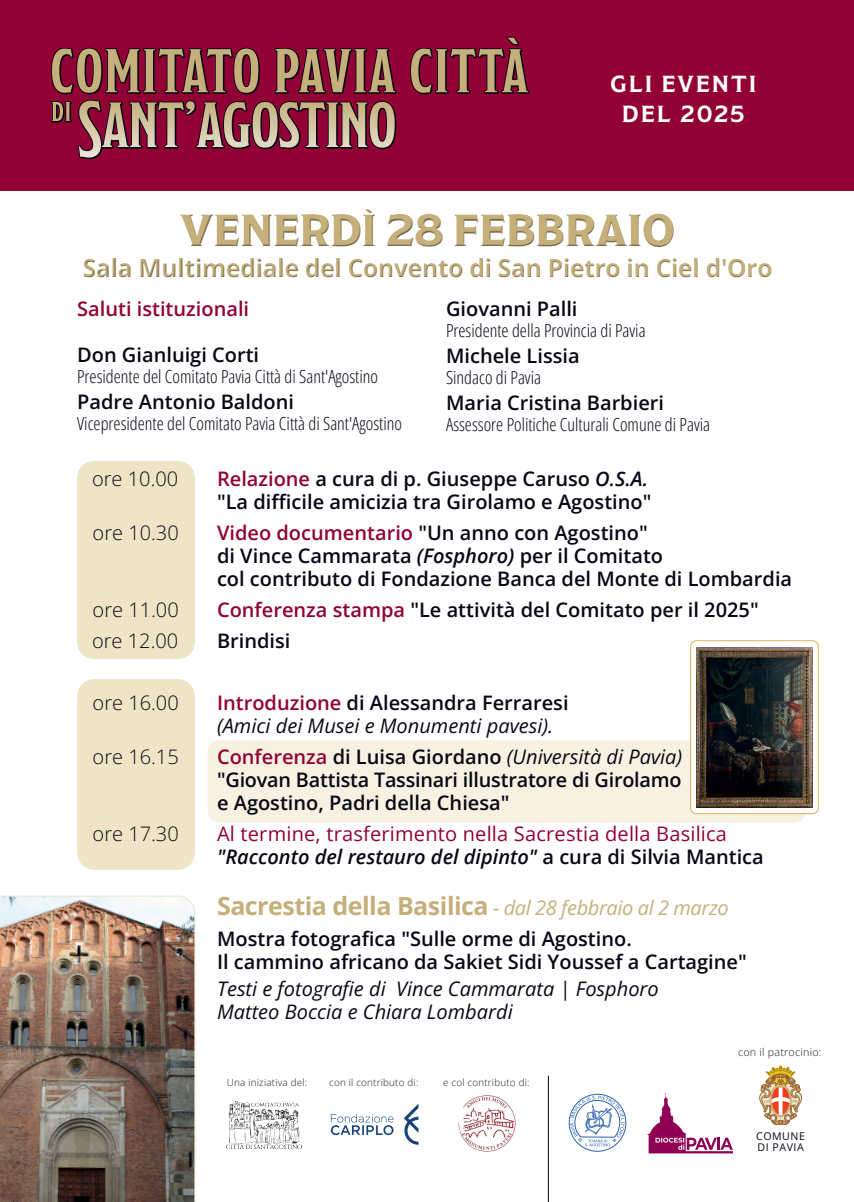
<style>
.page{position:relative;width:854px;height:1202px;background:#fff}
.page>*{position:absolute;margin:0;border:0;box-sizing:border-box;transform-origin:0 0}
.t1{font:45px "Modesto Poster";color:#c5b07b}
.t2{font:700 25px "Open Sans";letter-spacing:-.02em;color:#c5b07b}
.t3{font:700 23.2px/30px "Modesto Text";letter-spacing:.1em;color:#fff;text-align:center}
.t4{font:600 20px/23px "Open Sans";color:#070816}
.t5{font:italic 300 20px/23px "Open Sans";color:#070816}
.t6{font:20px/23px "Open Sans";letter-spacing:.01em;color:#920133}
.t7{font:300 20px/31px "Open Sans";color:#070816}
.t8{font:600 20px "Open Sans";color:#920133}
.t9{font:300 condensed 18px "Open Sans";color:#070816}
.t10{font:300 10.8px "Open Sans";letter-spacing:.02em;color:#231f20}
.t11{font:10.6px/10.6px "Open Sans";letter-spacing:.05em;color:#070816}
.t12{font:300 9.9px "Open Sans";letter-spacing:.02em;color:#231f20}
.s1{color:#920133}
.s2{font-style:italic}
.s3{font-weight:600;font-style:normal;color:#920133}
.s4{font-weight:600;font-style:normal}
.s5{font-weight:300;font-style:italic}
.s6{font-weight:600;font-style:italic;color:#070816}
.s7{font-weight:600;color:#070816}
.s8{font-weight:400;font-style:italic;font-size:20px}
</style>
<div class="page">
<div style="left:0;top:0;width:853px;height:191px;background:#920133"></div>
<div style="left:207px;top:740px;width:598px;height:83px;background:#f6f1e1;border-radius:11px"></div>
<svg style="left:51px;top:36px;width:479px;height:124px"></svg>
<svg style="left:690px;top:641px;width:128px;height:173px"></svg>
<img style="left:696px;top:647px;width:116px;height:160px">
<div style="left:689px;top:640px;width:129px;height:174px;border:1px solid #dcb05c;border-radius:6px"></div>
<svg style="left:759px;top:1065px;width:44px;height:60px"></svg>
<img style="left:227px;top:1101px;width:74px;height:47px">
<hr style="left:548px;top:1076px;width:1px;height:126px;background:#070816">
<svg style="left:331px;top:1104px;width:87px;height:41px"></svg>
<img style="left:458px;top:1095px;width:57px;height:57px">
<div style="left:82px;top:210px;width:691px;height:69px;background:#231f20;opacity:.75"></div>
<div style="left:77px;top:461px;width:118px;height:198px;background:#efe5c6;border-radius:17px"></div>
<div style="left:77px;top:679px;width:118px;height:191px;background:#efe5c6;border-radius:17px"></div>
<img style="left:0;top:896px;width:195px;height:306px">
<svg style="left:647px;top:1092px;width:85px;height:61px"></svg>
<svg style="left:568px;top:1093px;width:59px;height:59px"></svg>
<p class="t3" style="left:610px;top:69px;width:147px">GLI EVENTI<br>DEL 2025</p>
<h1 class="t1" style="left:180px;top:208px;width:496px">VENERDÌ 28 FEBBRAIO</h1>
<p class="t2" style="left:82px;top:251px;width:691px">Sala Multimediale del Convento di San Pietro in Ciel d'Oro</p>
<p class="t8" style="left:77px;top:295px;width:173px">Saluti istituzionali</p>
<p class="t4" style="left:77px;top:343px;width:183px">Don Gianluigi Corti</p>
<p class="t9" style="left:77px;top:364px;width:302px">Presidente del Comitato Pavia Città di Sant'Agostino</p>
<p class="t4" style="left:77px;top:390px;width:218px">Padre Antonio Baldoni</p>
<p class="t9" style="left:77px;top:411px;width:326px">Vicepresidente del Comitato Pavia Città di Sant'Agostino</p>
<p class="t4" style="left:446px;top:297px;width:133px">Giovanni Palli</p>
<p class="t9" style="left:446px;top:318px;width:201px">Presidente della Provincia di Pavia</p>
<p class="t4" style="left:446px;top:344px;width:135px">Michele Lissia</p>
<p class="t9" style="left:446px;top:365px;width:96px">Sindaco di Pavia</p>
<p class="t4" style="left:446px;top:391px;width:219px">Maria Cristina Barbieri</p>
<p class="t9" style="left:446px;top:412px;width:265px">Assessore Politiche Culturali Comune di Pavia</p>
<p class="t7" style="left:92px;top:462px;width:88px">ore 10.00</p>
<p class="t7" style="left:93px;top:516px;width:88px">ore 10.30</p>
<p class="t7" style="left:92px;top:593px;width:88px">ore 11.00 ore 12.00</p>
<p class="t7" style="left:93px;top:687px;width:88px">ore 16.00</p>
<p class="t7" style="left:93px;top:741px;width:88px">ore 16.15</p>
<p class="t7" style="left:93px;top:818px;width:88px">ore 17.30</p>
<p class="t4" style="left:217px;top:467px;width:436px"><span class="s1">Relazione</span> a cura di p. Giuseppe Caruso <span class="s2">O.S.A. </span>"La difficile amicizia tra Girolamo e Agostino"</p>
<p class="t4" style="left:217px;top:521px;width:576px"><span class="s1">Video documentario</span> "Un anno con Agostino"<br>di Vince Cammarata <span class="s2">(Fosphoro)</span> per il Comitato<br>col contributo di Fondazione Banca del Monte di Lombardia</p>
<p class="t4" style="left:217px;top:594px;width:543px;line-height:31px"><span class="s1">Conferenza stampa</span> "Le attività del Comitato per il 2025"<br>Brindisi</p>
<p class="t5" style="left:217px;top:690px;width:353px"><span class="s3">Introduzione</span> <span class="s4">di Alessandra Ferraresi </span>(Amici dei Musei e Monumenti pavesi).</p>
<p class="t4" style="left:217px;top:744px;width:466px;text-align:justify"><span class="s1">Conferenza</span> di Luisa Giordano <span class="s5">(Università di Pavia) </span>"Giovan Battista Tassinari illustratore di Girolamo e Agostino, Padri della Chiesa"</p>
<p class="t6" style="left:217px;top:821px;width:548px">Al termine, trasferimento nella Sacrestia della Basilica <span class="s6">"Racconto del restauro del dipinto"</span> <span class="s7">a cura di Silvia Mantica</span></p>
<p class="t2" style="left:217px;top:889px;width:513px">Sacrestia della Basilica <span class="s8">- dal 28 febbraio al 2 marzo</span></p>
<p class="t4" style="left:217px;top:927px;width:531px">Mostra fotografica "Sulle orme di Agostino.<br>Il cammino africano da Sakiet Sidi Youssef a Cartagine"</p>
<p class="t5" style="left:217px;top:977px;width:443px">Testi e fotografie di Vince Cammarata | Fosphoro<br>Matteo Boccia e Chiara Lombardi</p>
<p class="t12" style="left:227px;top:1076px;width:82px">Una iniziativa del:</p>
<p class="t12" style="left:329px;top:1076px;width:91px">con il contributo di:</p>
<p class="t12" style="left:443px;top:1076px;width:88px">e col contributo di:</p>
<p class="t10" style="left:737px;top:1045px;width:85px">con il patrocinio:</p>
<p class="t11" style="left:756px;top:1131px;width:50px">COMUNE<br>DI PAVIA</p>
</div>
